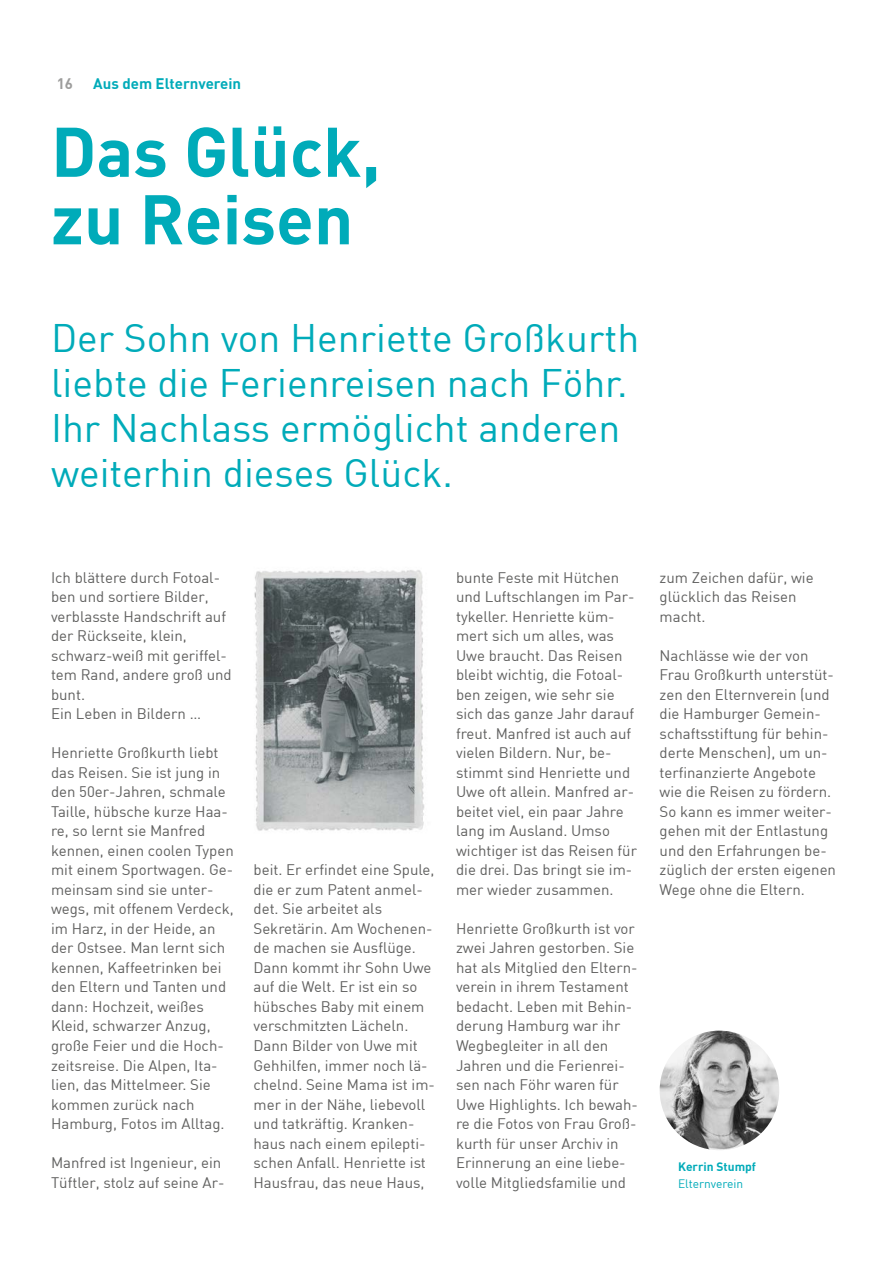
<style>
.page{position:relative;width:893px;height:1263px;background:#fff}
.page>*{position:absolute;margin:0;border:0;box-sizing:border-box;transform-origin:0 0}
.Überschriften_H1_Headline{font:700 69px/67.5px "DIN";color:#00abb9}
.Überschriften_P_Subhead{font:39px/45px "DIN";color:#00abb9}
.Fließtexte_P_Fließtext_Allgemein{font:15px/19.5px "DIN";color:#60605f}
.Inhaltsverzeichnis_P_Rubrik{font:700 15px "DIN";color:#00abb9}
.t1{font:700 15px "DIN";color:#9d9d9c}
.t2{font:700 12px "DIN";color:#00abb9}
.t3{font:12px "DIN";color:#00abb9}
</style>
<div class="page">
<img style="left:660px;top:1030px;width:119px;height:120px;border-radius:60px">
<img style="left:254px;top:570px;width:171px;height:261px">
<p class="Inhaltsverzeichnis_P_Rubrik" style="left:93px;top:74px;width:150px">Aus dem Elternverein</p>
<h1 class="Überschriften_H1_Headline" style="left:51px;top:115px;width:331px">Das Glück, zu Reisen</h1>
<p class="t1" style="left:57px;top:74px;width:18px">16</p>
<p class="Überschriften_P_Subhead" style="left:51px;top:315px;width:590px">Der Sohn von Henriette Großkurth liebte die Ferienreisen nach Föhr.<br>Ihr Nachlass ermöglicht anderen weiterhin dieses Glück.</p>
<p class="Fließtexte_P_Fließtext_Allgemein" style="left:51px;top:567px;width:182px">Ich blättere durch Fotoal&shy;ben und sortiere Bilder, verblasste Handschrift auf der Rückseite, klein, schwarz-weiß mit geriffel&shy;tem Rand, andere groß und bunt.</p>
<p class="Fließtexte_P_Fließtext_Allgemein" style="left:51px;top:704px;width:151px">Ein Leben in Bildern …</p>
<p class="Fließtexte_P_Fließtext_Allgemein" style="left:51px;top:743px;width:184px">Henriette Großkurth liebt das Reisen. Sie ist jung in den 50er-Jahren, schmale<br>Taille, hübsche kurze Haa&shy;re, so lernt sie Manfred kennen, einen coolen Typen mit einem Sportwagen. Ge&shy;meinsam sind sie unter&shy;wegs, mit offenem Verdeck, im Harz, in der Heide, an der Ostsee. Man lernt sich kennen, Kaffeetrinken bei den Eltern und Tanten und dann: Hochzeit, weißes<br>Kleid, schwarzer Anzug, große Feier und die Hoch&shy;zeitsreise. Die Alpen, Ita&shy;lien, das Mittelmeer. Sie kommen zurück nach<br>Hamburg, Fotos im Alltag.</p>
<p class="Fließtexte_P_Fließtext_Allgemein" style="left:51px;top:1152px;width:175px">Manfred ist Ingenieur, ein<br>Tüftler, stolz auf seine Ar-</p>
<p class="Fließtexte_P_Fließtext_Allgemein" style="left:254px;top:860px;width:183px">beit. Er erfindet eine Spule, die er zum Patent anmel&shy;det. Sie arbeitet als<br>Sekretärin. Am Wochenen&shy;de machen sie Ausflüge.<br>Dann kommt ihr Sohn Uwe auf die Welt. Er ist ein so hübsches Baby mit einem verschmitzten Lächeln.<br>Dann Bilder von Uwe mit<br>Gehhilfen, immer noch lä&shy;chelnd. Seine Mama ist im&shy;mer in der Nähe, liebevoll und tatkräftig. Kranken&shy;haus nach einem epilepti&shy;schen Anfall. Henriette ist<br>Hausfrau, das neue Haus,</p>
<p class="Fließtexte_P_Fließtext_Allgemein" style="left:456px;top:567px;width:182px">bunte Feste mit Hütchen und Luftschlangen im Par&shy;tykeller. Henriette küm&shy;mert sich um alles, was<br>Uwe braucht. Das Reisen bleibt wichtig, die Fotoal&shy;ben zeigen, wie sehr sie sich das ganze Jahr darauf freut. Manfred ist auch auf vielen Bildern. Nur, be&shy;stimmt sind Henriette und<br>Uwe oft allein. Manfred ar&shy;beitet viel, ein paar Jahre lang im Ausland. Umso wichtiger ist das Reisen für die drei. Das bringt sie im&shy;mer wieder zusammen.</p>
<p class="Fließtexte_P_Fließtext_Allgemein" style="left:456px;top:918px;width:183px">Henriette Großkurth ist vor zwei Jahren gestorben. Sie hat als Mitglied den Eltern&shy;verein in ihrem Testament bedacht. Leben mit Behin&shy;derung Hamburg war ihr<br>Wegbegleiter in all den<br>Jahren und die Ferienrei&shy;sen nach Föhr waren für<br>Uwe Highlights. Ich bewah&shy;re die Fotos von Frau Groß&shy;kurth für unser Archiv in<br>Erinnerung an eine liebe&shy;volle Mitgliedsfamilie und</p>
<p class="Fließtexte_P_Fließtext_Allgemein" style="left:660px;top:567px;width:156px">zum Zeichen dafür, wie glücklich das Reisen macht.</p>
<p class="Fließtexte_P_Fließtext_Allgemein" style="left:660px;top:645px;width:178px">Nachlässe wie der von<br>Frau Großkurth unterstüt&shy;zen den Elternverein (und die Hamburger Gemein&shy;schaftsstiftung für behin&shy;derte Menschen), um un&shy;terfinanzierte Angebote wie die Reisen zu fördern.<br>So kann es immer weiter&shy;gehen mit der Entlastung und den Erfahrungen be&shy;züglich der ersten eigenen<br>Wege ohne die Eltern.</p>
<p class="t2" style="left:678px;top:1159px;width:79px">Kerrin Stumpf</p>
<p class="t3" style="left:678px;top:1176px;width:67px">Elternverein</p>
</div>
